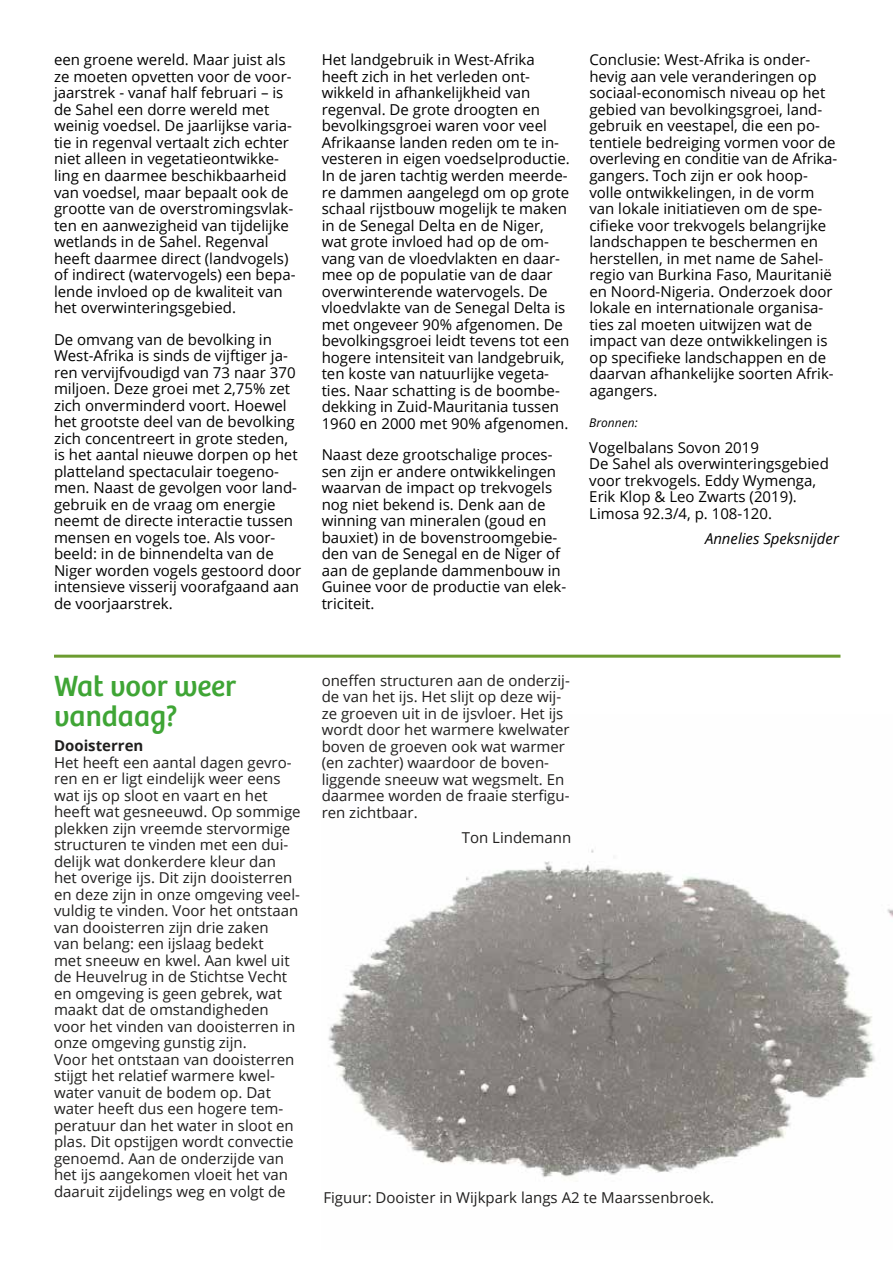
<style>
.page{position:relative;width:893px;height:1263px;background:#fff}
.page>*{position:absolute;margin:0;border:0;box-sizing:border-box;transform-origin:0 0}
.t1{font:30px/30px "Bree";color:#3fa535}
.t2{font:15px/16.5px "Open Sans";color:#000}
.t3{font:15px/16.5px "Open Sans";color:#201f1e}
.t4{font:italic 15px "Open Sans";color:#000}
.t5{font:700 15px "Open Sans";color:#201f1e}
.t6{font:italic 12px "Open Sans";color:#000}
</style>
<div class="page">
<img style="left:328px;top:849px;width:565px;height:329px">
<hr style="left:54px;top:655px;width:786px;height:3px;background:#6c9c30">
<p class="t2" style="left:54px;top:51px;width:243px">een groene wereld. Maar juist als ze moeten opvetten voor de voor&shy;jaarstrek - vanaf half februari – is de Sahel een dorre wereld met weinig voedsel. De jaarlijkse varia&shy;tie in regenval vertaalt zich echter niet alleen in vegetatieontwikke&shy;ling en daarmee beschikbaarheid van voedsel, maar bepaalt ook de grootte van de overstromingsvlak&shy;ten en aanwezigheid van tijdelijke wetlands in de Sahel. Regenval heeft daarmee direct (landvogels) of indirect (watervogels) een bepa&shy;lende invloed op de kwaliteit van het overwinteringsgebied.</p>
<p class="t2" style="left:54px;top:330px;width:249px">De omvang van de bevolking in<br>West-Afrika is sinds de vijftiger ja&shy;ren vervijfvoudigd van 73 naar 370 miljoen. Deze groei met 2,75% zet zich onverminderd voort. Hoewel het grootste deel van de bevolking zich concentreert in grote steden, is het aantal nieuwe dorpen op het platteland spectaculair toegeno&shy;men. Naast de gevolgen voor land&shy;gebruik en de vraag om energie neemt de directe interactie tussen mensen en vogels toe. Als voor&shy;beeld: in de binnendelta van de<br>Niger worden vogels gestoord door intensieve visserij voorafgaand aan de voorjaarstrek.</p>
<p class="t2" style="left:322px;top:51px;width:250px">Het landgebruik in West-Afrika heeft zich in het verleden ont&shy;wikkeld in afhankelijkheid van regenval. De grote droogten en bevolkingsgroei waren voor veel Afrikaanse landen reden om te in&shy;vesteren in eigen voedselproductie.<br>In de jaren tachtig werden meerde&shy;re dammen aangelegd om op grote schaal rijstbouw mogelijk te maken in de Senegal Delta en de Niger, wat grote invloed had op de om&shy;vang van de vloedvlakten en daar&shy;mee op de populatie van de daar overwinterende watervogels. De vloedvlakte van de Senegal Delta is met ongeveer 90% afgenomen. De bevolkingsgroei leidt tevens tot een hogere intensiteit van landgebruik, ten koste van natuurlijke vegeta&shy;ties. Naar schatting is de boombe&shy;dekking in Zuid-Mauritania tussen 1960 en 2000 met 90% afgenomen.</p>
<p class="t2" style="left:322px;top:446px;width:246px">Naast deze grootschalige proces&shy;sen zijn er andere ontwikkelingen waarvan de impact op trekvogels nog niet bekend is. Denk aan de winning van mineralen (goud en bauxiet) in de bovenstroomgebie&shy;den van de Senegal en de Niger of aan de geplande dammenbouw in<br>Guinee voor de productie van elek&shy;triciteit.</p>
<p class="t2" style="left:589px;top:51px;width:249px">Conclusie: West-Afrika is onder&shy;hevig aan vele veranderingen op sociaal-economisch niveau op het gebied van bevolkingsgroei, land&shy;gebruik en veestapel, die een po&shy;tentiele bedreiging vormen voor de overleving en conditie van de Afrika&shy;gangers. Toch zijn er ook hoop&shy;volle ontwikkelingen, in de vorm van lokale initiatieven om de spe&shy;cifieke voor trekvogels belangrijke landschappen te beschermen en herstellen, in met name de Sahel&shy;regio van Burkina Faso, Mauritanië en Noord-Nigeria. Onderzoek door lokale en internationale organisa&shy;ties zal moeten uitwijzen wat de impact van deze ontwikkelingen is op specifieke landschappen en de daarvan afhankelijke soorten Afrik&shy;agangers.</p>
<p class="t6" style="left:589px;top:414px;width:50px">Bronnen:</p>
<p class="t2" style="left:589px;top:438px;width:241px">Vogelbalans Sovon 2019<br>De Sahel als overwinteringsgebied voor trekvogels. Eddy Wymenga,<br>Erik Klop &amp; Leo Zwarts (2019).<br>Limosa 92.3/4, p. 108-120.</p>
<p class="t4" style="left:705px;top:528px;width:135px">Annelies Speksnijder</p>
<h1 class="t1" style="left:54px;top:671px;width:184px">Wat voor weer vandaag?</h1>
<p class="t5" style="left:54px;top:735px;width:91px">Dooisterren</p>
<p class="t3" style="left:54px;top:753px;width:248px">Het heeft een aantal dagen gevro&shy;ren en er ligt eindelijk weer eens wat ijs op sloot en vaart en het heeft wat gesneeuwd. Op sommige plekken zijn vreemde stervormige structuren te vinden met een dui&shy;delijk wat donkerdere kleur dan het overige ijs. Dit zijn dooisterren en deze zijn in onze omgeving veel&shy;vuldig te vinden. Voor het ontstaan van dooisterren zijn drie zaken<br>van belang: een ijslaag bedekt<br>met sneeuw en kwel. Aan kwel uit de Heuvelrug in de Stichtse Vecht en omgeving is geen gebrek, wat maakt dat de omstandigheden voor het vinden van dooisterren in onze omgeving gunstig zijn.<br>Voor het ontstaan van dooisterren stijgt het relatief warmere kwel&shy;water vanuit de bodem op. Dat water heeft dus een hogere tem&shy;peratuur dan het water in sloot en plas. Dit opstijgen wordt convectie genoemd. Aan de onderzijde van het ijs aangekomen vloeit het van daaruit zijdelings weg en volgt de</p>
<p class="t3" style="left:322px;top:671px;width:250px">oneffen structuren aan de onderzij&shy;de van het ijs. Het slijt op deze wij&shy;ze groeven uit in de ijsvloer. Het ijs wordt door het warmere kwelwater boven de groeven ook wat warmer (en zachter) waardoor de boven&shy;liggende sneeuw wat wegsmelt. En daarmee worden de fraaie sterfigu&shy;ren zichtbaar.</p>
<p class="t3" style="left:462px;top:829px;width:111px">Ton Lindemann</p>
<p class="t3" style="left:323px;top:1189px;width:392px">Figuur: Dooister in Wijkpark langs A2 te Maarssenbroek.</p>
</div>
